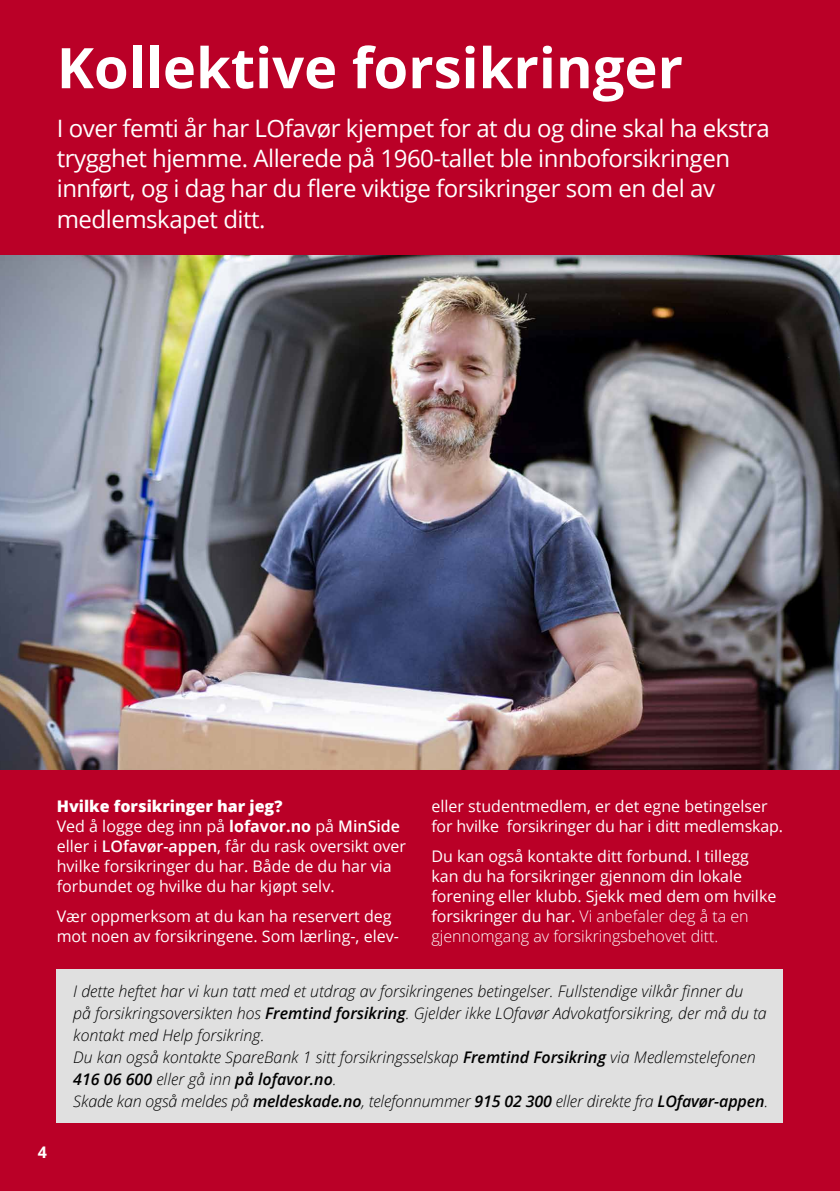
<style>
.page{position:relative;width:840px;height:1191px;background:#fff}
.page>*{position:absolute;margin:0;border:0;box-sizing:border-box;transform-origin:0 0}
.t1{font:700 56px "Open Sans";color:#fff}
.t2{font:24px/30px "Open Sans";letter-spacing:-.02em;color:#fff}
.t3{font:16px/20px "Open Sans";color:#fff}
.t4{font:italic 300 16px/22px "Open Sans";color:#000}
.t5{font:700 16px "Open Sans";color:#fff}
.s1{font-weight:800}
.s2{font-weight:700}
.s3{font-weight:600}
.s4{font-weight:300}
</style>
<div class="page">
<div style="left:0;top:96px;width:839px;height:1095px;background:#ba0027"></div>
<div style="left:0;top:0;width:839px;height:113px;background:#ba0027"></div>
<div style="left:57px;top:969px;width:725px;height:154px;background:#e0e0e0"></div>
<img style="left:0;top:255px;width:839px;height:514px">
<h1 class="t1" style="left:57px;top:28px;width:627px">Kollektive forsikringer</h1>
<h2 class="t2" style="left:57px;top:113px;width:714px">I over femti år har LOfavør kjempet for at du og dine skal ha ekstra trygghet hjemme. Allerede på 1960-tallet ble innboforsikringen innført, og i dag har du flere viktige forsikringer som en del av medlemskapet ditt.</h2>
<p class="t3" style="left:57px;top:795px;width:351px"><span class="s1">Hvilke forsikringer har jeg?<br></span>Ved å logge deg inn på <span class="s2">lofavor.no</span> på <span class="s3">MinSide </span>eller i <span class="s3">LOfavør-appen</span>, får du rask oversikt over hvilke forsikringer du har. Både de du har via forbundet og hvilke du har kjøpt selv.</p>
<p class="t3" style="left:57px;top:905px;width:343px">Vær oppmerksom at du kan ha reservert deg mot noen av forsikringene. Som lærling-, elev-</p>
<p class="t3" style="left:431px;top:795px;width:353px">eller studentmedlem, er det egne betingelser for hvilke forsikringer du har i ditt medlemskap.</p>
<p class="t3" style="left:431px;top:845px;width:346px">Du kan også kontakte ditt forbund. I tillegg kan du ha forsikringer gjennom din lokale forening eller klubb. Sjekk med dem om hvilke forsikringer du har. <span class="s4">Vi anbefaler deg å ta en gjennomgang av forsikringsbehovet ditt.</span></p>
<p class="t4" style="left:73px;top:979px;width:696px">I dette heftet har vi kun tatt med et utdrag av forsikringenes betingelser. Fullstendige vilkår finner du<br>på forsikringsoversikten hos <span class="s3">Fremtind forsikring</span>. Gjelder ikke LOfavør Advokatforsikring, der må du ta kontakt med Help forsikring.<br>Du kan også kontakte SpareBank 1 sitt forsikringsselskap <span class="s3">Fremtind Forsikring</span> via Medlemstelefonen <span class="s3">416 06 600</span> eller gå inn <span class="s3">på lofavor.no</span>.<br>Skade kan også meldes på <span class="s3">meldeskade.no</span>, telefonnummer <span class="s3">915 02 300</span> eller direkte fra <span class="s3">LOfavør-appen</span>.</p>
<p class="t5" style="left:38px;top:1140px;width:11px">4</p>
</div>
